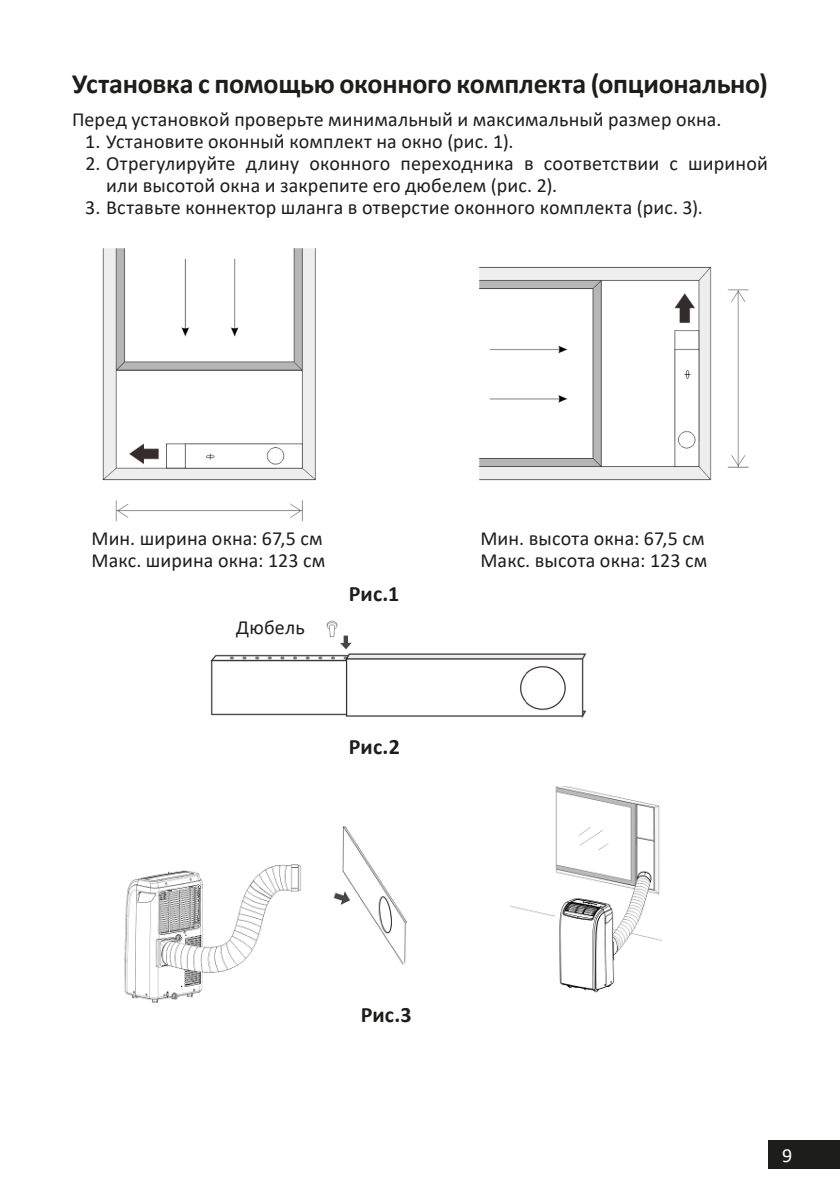
<style>
.page{position:relative;width:840px;height:1191px;background:#fff}
.page>*{position:absolute;margin:0;border:0;box-sizing:border-box;transform-origin:0 0}
.Заголовок_14{font:700 28px "Calibri";letter-spacing:-.01em;color:#1d1d1b}
.t1{font:700 22px "Calibri";color:#1d1d1b}
.t2{font:20px/22px "Calibri";letter-spacing:.01em;color:#1d1d1b}
.t3{font:20px "Calibri";color:#fff}
</style>
<div class="page">
<div style="left:767px;top:1140px;width:72px;height:29px;background:#1d1d1b"></div>
<img style="left:102px;top:248px;width:646px;height:274px">
<img style="left:210px;top:620px;width:377px;height:98px">
<img style="left:124px;top:786px;width:538px;height:216px">
<p class="Заголовок_14" style="left:72px;top:64px;width:697px">Установка с помощью оконного комплекта (опционально)</p>
<p class="t2" style="left:72px;top:108px;width:650px">Перед установкой проверьте минимальный и максимальный размер окна.</p>
<p class="t2" style="left:85px;top:130px;width:429px">1. Установите оконный комплект на окно (рис. 1).</p>
<p class="t2" style="left:106px;top:152px;width:663px;text-indent:-21px">2. Отрегулируйте длину оконного переходника в соответствии с шириной или высотой окна и закрепите его дюбелем (рис. 2).</p>
<p class="t2" style="left:85px;top:196px;width:618px">3. Вставьте коннектор шланга в отверстие оконного комплекта (рис. 3).</p>
<p class="t2" style="left:91px;top:527px;width:232px">Мин. ширина окна: 67,5 см</p>
<p class="t2" style="left:91px;top:549px;width:235px">Макс. ширина окна: 123 см</p>
<p class="t2" style="left:236px;top:615px;width:70px">Дюбель</p>
<p class="t1" style="left:349px;top:578px;width:52px">Рис.1</p>
<p class="t1" style="left:349px;top:731px;width:52px">Рис.2</p>
<p class="t2" style="left:480px;top:527px;width:225px">Мин. высота окна: 67,5 см</p>
<p class="t2" style="left:480px;top:549px;width:228px">Макс. высота окна: 123 см</p>
<p class="t1" style="left:360px;top:999px;width:52px">Рис.3</p>
<p class="t3" style="left:781px;top:1142px;width:12px">9</p>
</div>
